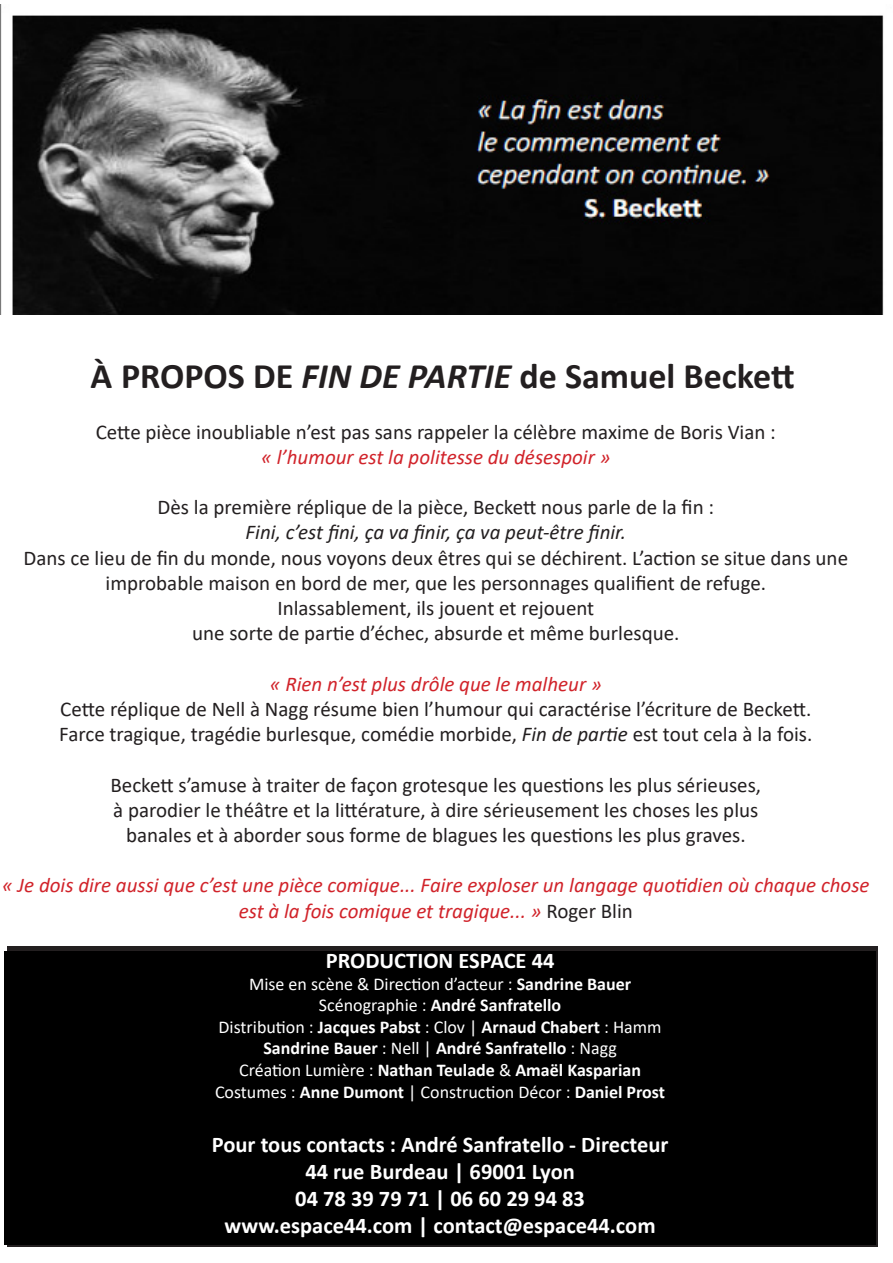
<style>
.page{position:relative;width:893px;height:1263px;background:#fff}
.page>*{position:absolute;margin:0;border:0;box-sizing:border-box;transform-origin:0 0}
.t1{font:700 36px "Calibri";color:#231f20}
.t2{font:700 22.5px "Calibri";color:#fff}
.t3{font:21px/25.2px "Calibri";color:#231f20;text-align:center}
.t4{font:italic 21px/25.2px "Calibri";color:#d1232a;text-align:center}
.t5{font:italic 21px "Calibri";color:#231f20}
.t6{font:700 18px "Calibri";color:#fff}
.t7{font:18px "Calibri";color:#fff}
.s1{font-style:italic}
.s2{font-style:normal;color:#231f20}
.s3{font-weight:700}
.s4{font-weight:400}
</style>
<div class="page">
<img style="left:0;top:4px;width:884px;height:311px">
<svg style="left:7px;top:946px;width:870px;height:301px;background:#1e1b1c"></svg>
<div style="left:4px;top:951px;width:872px;height:293px;background:#000"></div>
<p class="t1" style="left:90px;top:351px;width:706px">À PROPOS DE <span class="s1">FIN DE PARTIE</span> de Samuel Beckett</p>
<p class="t3" style="left:96px;top:419px;width:682px">Cette pièce inoubliable n’est pas sans rappeler la célèbre maxime de Boris Vian :</p>
<p class="t4" style="left:261px;top:443px;width:351px">« l’humour est la politesse du désespoir »</p>
<p class="t3" style="left:158px;top:494px;width:558px">Dès la première réplique de la pièce, Beckett nous parle de la fin :</p>
<p class="t5" style="left:246px;top:518px;width:382px">Fini, c’est fini, ça va finir, ça va peut-être finir.</p>
<p class="t3" style="left:24px;top:545px;width:826px">Dans ce lieu de fin du monde, nous voyons deux êtres qui se déchirent. L’action se situe dans une improbable maison en bord de mer, que les personnages qualifient de refuge.</p>
<p class="t3" style="left:277px;top:595px;width:318px">Inlassablement, ils jouent et rejouent</p>
<p class="t3" style="left:192px;top:620px;width:489px">une sorte de partie d’échec, absurde et même burlesque.</p>
<p class="t4" style="left:270px;top:670px;width:333px">« Rien n’est plus drôle que le malheur »</p>
<p class="t3" style="left:60px;top:696px;width:753px">Cette réplique de Nell à Nagg résume bien l’humour qui caractérise l’écriture de Beckett.</p>
<p class="t3" style="left:59px;top:721px;width:755px">Farce tragique, tragédie burlesque, comédie morbide, <span class="s1">Fin de partie</span> est tout cela à la fois.</p>
<p class="t3" style="left:111px;top:771px;width:652px">Beckett s’amuse à traiter de façon grotesque les questions les plus sérieuses,</p>
<p class="t3" style="left:113px;top:797px;width:647px">à parodier le théâtre et la littérature, à dire sérieusement les choses les plus</p>
<p class="t3" style="left:126px;top:822px;width:621px">banales et à aborder sous forme de blagues les questions les plus graves.</p>
<p class="t4" style="left:2px;top:872px;width:869px">« Je dois dire aussi que c’est une pièce comique... Faire exploser un langage quotidien où chaque chose est à la fois comique et tragique... » <span class="s2">Roger Blin</span></p>
<p class="t2" style="left:326px;top:945px;width:230px">PRODUCTION ESPACE 44</p>
<p class="t7" style="left:249px;top:971px;width:384px">Mise en scène &amp; Direction d’acteur : <span class="s3">Sandrine Bauer</span></p>
<p class="t6" style="left:319px;top:992px;width:244px"><span class="s4">Scénographie :</span> André Sanfratello</p>
<p class="t6" style="left:219px;top:1014px;width:445px"><span class="s4">Distribution :</span> Jacques Pabst <span class="s4">: Clov |</span> Arnaud Chabert <span class="s4">: Hamm</span></p>
<p class="t6" style="left:263px;top:1036px;width:355px">Sandrine Bauer <span class="s4">: Nell |</span> André Sanfratello <span class="s4">: Nagg</span></p>
<p class="t6" style="left:239px;top:1057px;width:403px"><span class="s4">Création Lumière :</span> Nathan Teulade <span class="s4">&amp;</span> Amaël Kasparian</p>
<p class="t7" style="left:215px;top:1079px;width:452px">Costumes : <span class="s3">Anne Dumont</span> | Construction Décor : <span class="s3">Daniel Prost</span></p>
<p class="t2" style="left:212px;top:1128px;width:458px">Pour tous contacts : André Sanfratello - Directeur</p>
<p class="t2" style="left:305px;top:1155px;width:271px">44 rue Burdeau | 69001 Lyon</p>
<p class="t2" style="left:295px;top:1182px;width:291px">04 78 39 79 71 | 06 60 29 94 83</p>
<p class="t2" style="left:225px;top:1209px;width:433px">www.espace44.com | contact@espace44.com</p>
</div>
